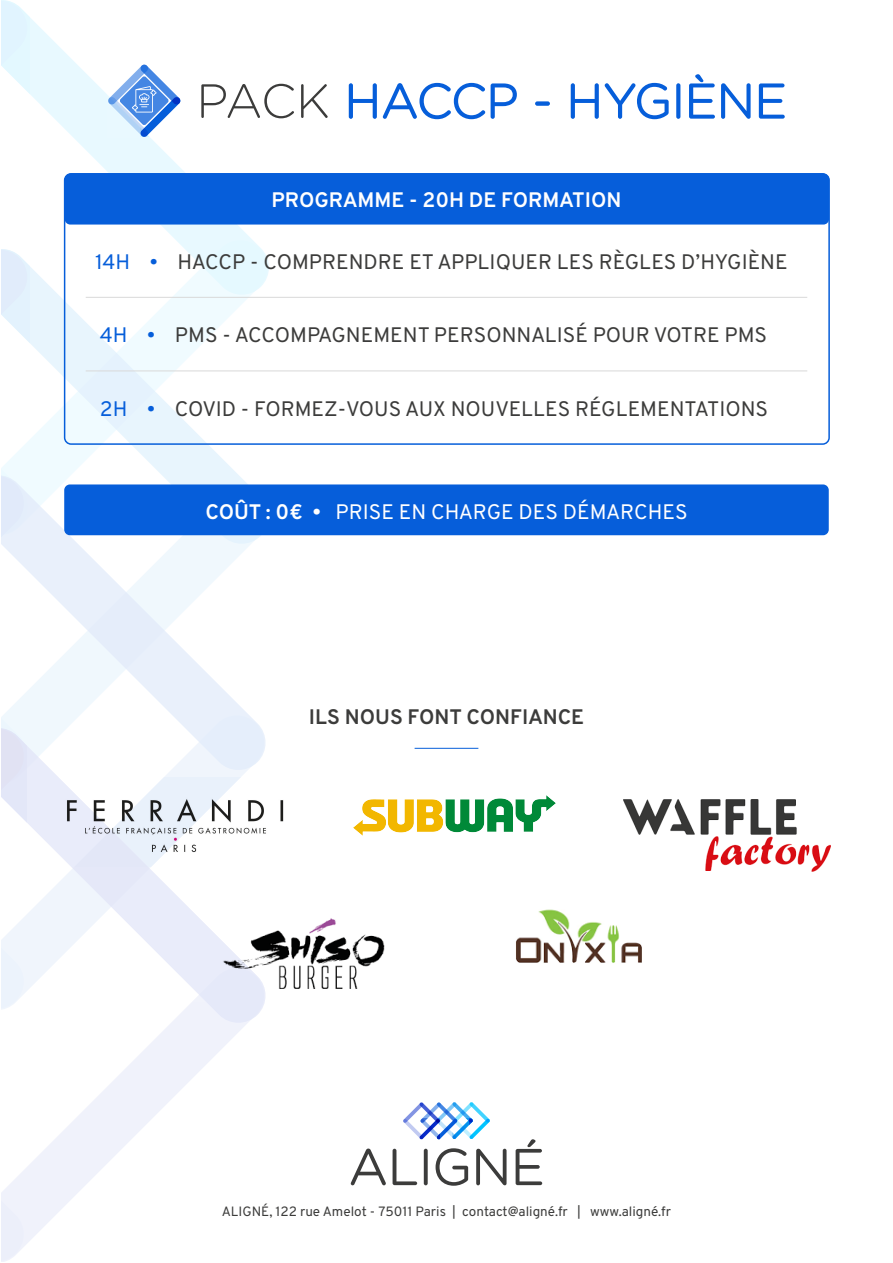
<style>
.page{position:relative;width:893px;height:1263px;background:#fff}
.page>*{position:absolute;margin:0;border:0;box-sizing:border-box;transform-origin:0 0}
.t1{font:21px "Overpass";color:#3c3c3b}
.t2{font:21px "Overpass";color:#fff}
.t3{font:700 21px "Overpass";color:#fff}
.t4{font:700 21px "Overpass";color:#3c3c3b}
.t5{font:13.5px "Overpass";color:#3c3c3b}
.s1{color:#065eda}
.s2{font-weight:700}
</style>
<div class="page">
<svg style="left:2px;top:0;width:267px;height:276px"></svg>
<svg style="left:27px;top:240px;width:240px;height:235px"></svg>
<svg style="left:27px;top:475px;width:239px;height:240px;fill:#f0f8fd"></svg>
<svg style="left:27px;top:715px;width:234px;height:13px"></svg>
<svg style="left:27px;top:728px;width:239px;height:275px"></svg>
<svg style="left:27px;top:968px;width:237px;height:275px"></svg>
<svg style="left:2px;top:1px;width:25px;height:1260px"></svg>
<div style="left:65px;top:174px;width:764px;height:51px;background:#065eda;border-radius:6px"></div>
<div style="left:64px;top:173px;width:766px;height:272px;border:2px solid #065eda;border-radius:7px"></div>
<hr style="left:86px;top:297px;width:721px;height:1px;background:#d9d9d9">
<hr style="left:86px;top:370px;width:721px;height:1px;background:#d9d9d9">
<svg style="left:351px;top:1148px;width:35px;height:37px"></svg>
<svg style="left:393px;top:1149px;width:24px;height:36px"></svg>
<svg style="left:424px;top:1149px;width:4px;height:36px"></svg>
<svg style="left:436px;top:1148px;width:32px;height:38px"></svg>
<svg style="left:476px;top:1149px;width:31px;height:36px"></svg>
<svg style="left:516px;top:1139px;width:26px;height:46px"></svg>
<svg style="left:403px;top:1102px;width:87px;height:37px"></svg>
<img style="left:46px;top:777px;width:238px;height:90px">
<img style="left:353px;top:795px;width:203px;height:41px">
<img style="left:623px;top:800px;width:208px;height:72px">
<img style="left:180px;top:907px;width:205px;height:95px">
<img style="left:516px;top:909px;width:126px;height:54px">
<hr style="left:415px;top:748px;width:63px;height:1px;background:#065eda">
<svg style="left:108px;top:65px;width:72px;height:72px"></svg>
<svg style="left:201px;top:84px;width:93px;height:34px"></svg>
<svg style="left:301px;top:84px;width:27px;height:34px"></svg>
<svg style="left:349px;top:83px;width:28px;height:36px"></svg>
<svg style="left:383px;top:83px;width:102px;height:36px"></svg>
<svg style="left:491px;top:83px;width:26px;height:36px"></svg>
<div style="left:535px;top:101px;width:15px;height:5px;background:#065eda;border-radius:2px"></div>
<svg style="left:571px;top:83px;width:28px;height:36px"></svg>
<svg style="left:605px;top:83px;width:64px;height:36px"></svg>
<svg style="left:676px;top:83px;width:4px;height:36px"></svg>
<svg style="left:689px;top:74px;width:26px;height:45px"></svg>
<svg style="left:721px;top:83px;width:30px;height:36px"></svg>
<svg style="left:759px;top:83px;width:26px;height:36px"></svg>
<div style="left:64px;top:484px;width:765px;height:51px;background:#065eda;border-radius:6px"></div>
<p class="t3" style="left:272px;top:186px;width:351px">PROGRAMME - 20H DE FORMATION</p>
<p class="t1" style="left:95px;top:249px;width:694px"><span class="s1">14H •</span> HACCP - COMPRENDRE ET APPLIQUER LES RÈGLES D’HYGIÈNE</p>
<p class="t1" style="left:100px;top:322px;width:669px"><span class="s1">4H •</span> PMS - ACCOMPAGNEMENT PERSONNALISÉ POUR VOTRE PMS</p>
<p class="t1" style="left:100px;top:396px;width:670px"><span class="s1">2H •</span> COVID - FORMEZ-VOUS AUX NOUVELLES RÉGLEMENTATIONS</p>
<p class="t2" style="left:205px;top:499px;width:484px"><span class="s2">COÛT : 0€ •</span> PRISE EN CHARGE DES DÉMARCHES</p>
<p class="t4" style="left:309px;top:703px;width:277px">ILS NOUS FONT CONFIANCE</p>
<p class="t5" style="left:222px;top:1203px;width:451px">ALIGNÉ, 122 rue Amelot - 75011 Paris | contact@aligné.fr | www.aligné.fr</p>
</div>
